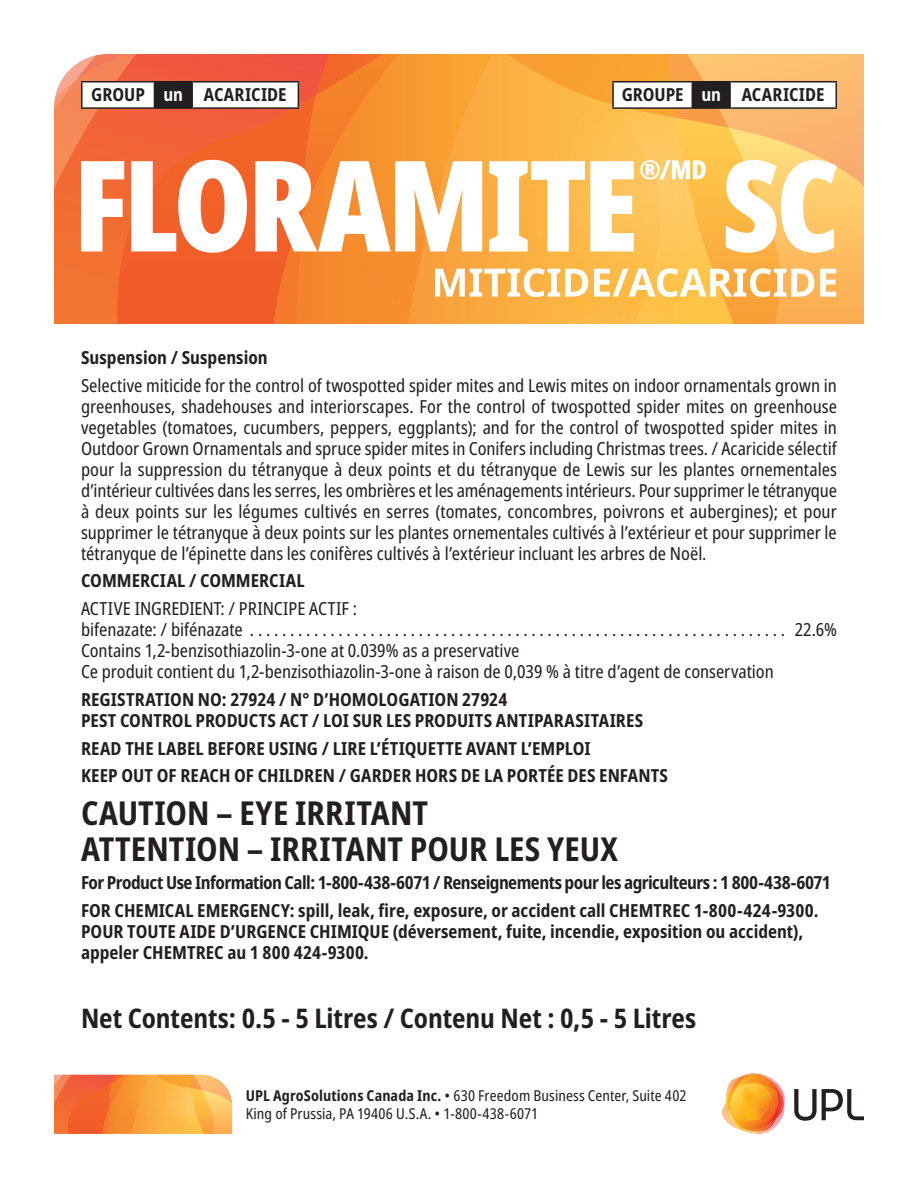
<style>
.page{position:relative;width:918px;height:1188px;background:#fff}
.page>*{position:absolute;margin:0;border:0;box-sizing:border-box;transform-origin:0 0}
.t1{font:700 condensed 33px/36px "Noto Sans";color:#231f20}
.ANoto-Net_Contents{font:700 condensed 27px "Noto Sans";color:#231f20}
.t2{font:condensed 18px/21px "Noto Sans";letter-spacing:-.005em;color:#231f20;text-align:justify}
.t3{font:700 condensed 18px/21px "Noto Sans";color:#231f20}
.t4{font:700 condensed 18px "Noto Sans";letter-spacing:-.03em;color:#231f20}
.t5{font:700 condensed 18px "Noto Sans";color:#fff}
.t6{font:condensed 15px/18px "Noto Sans";letter-spacing:.005em;color:#231f20}
.s1{font-weight:700}
</style>
<div class="page">
<img style="left:54px;top:54px;width:810px;height:270px">
<svg style="left:81px;top:161px;width:43px;height:90px"></svg>
<svg style="left:131px;top:160px;width:116px;height:93px"></svg>
<svg style="left:255px;top:161px;width:227px;height:90px"></svg>
<svg style="left:489px;top:161px;width:145px;height:90px"></svg>
<svg style="left:640px;top:160px;width:66px;height:20px"></svg>
<svg style="left:726px;top:160px;width:111px;height:93px"></svg>
<svg style="left:435px;top:268px;width:153px;height:29px"></svg>
<svg style="left:594px;top:268px;width:220px;height:29px"></svg>
<svg style="left:820px;top:269px;width:16px;height:28px"></svg>
<img style="left:54px;top:1075px;width:178px;height:59px">
<svg style="left:794px;top:1089px;width:70px;height:32px"></svg>
<img style="left:722px;top:1073px;width:63px;height:61px">
<hr style="left:612px;top:81px;width:80px;height:2px;background:#231f20">
<hr style="left:612px;top:83px;width:2px;height:24px;background:#231f20">
<hr style="left:692px;top:81px;width:38px;height:2px;background:#231f20">
<hr style="left:730px;top:81px;width:107px;height:2px;background:#231f20">
<svg style="left:613px;top:82px;width:224px;height:25px"></svg>
<hr style="left:612px;top:107px;width:80px;height:2px;background:#231f20">
<hr style="left:692px;top:107px;width:38px;height:2px;background:#231f20">
<hr style="left:730px;top:107px;width:107px;height:2px;background:#231f20">
<hr style="left:81px;top:81px;width:73px;height:2px;background:#231f20">
<hr style="left:154px;top:81px;width:38px;height:2px;background:#231f20">
<hr style="left:192px;top:81px;width:107px;height:2px;background:#231f20">
<svg style="left:81px;top:82px;width:218px;height:25px"></svg>
<hr style="left:81px;top:107px;width:73px;height:2px;background:#231f20">
<hr style="left:154px;top:107px;width:38px;height:2px;background:#231f20">
<hr style="left:192px;top:107px;width:107px;height:2px;background:#231f20">
<p class="t3" style="left:91px;top:85px;width:55px">GROUP</p>
<p class="t5" style="left:163px;top:82px;width:21px">un</p>
<p class="t3" style="left:204px;top:85px;width:84px">ACARICIDE</p>
<p class="t3" style="left:622px;top:85px;width:63px">GROUPE</p>
<p class="t5" style="left:701px;top:82px;width:21px">un</p>
<p class="t3" style="left:742px;top:85px;width:84px">ACARICIDE</p>
<p class="t3" style="left:81px;top:347px;width:188px">Suspension / Suspension</p>
<p class="t2" style="left:81px;top:375px;width:758px">Selective miticide for the control of twospotted spider mites and Lewis mites on indoor ornamentals grown in greenhouses, shadehouses and interiorscapes. For the control of twospotted spider mites on greenhouse vegetables (tomatoes, cucumbers, peppers, eggplants); and for the control of twospotted spider mites in Outdoor Grown Ornamentals and spruce spider mites in Conifers including Christmas trees. / Acaricide sélectif pour la suppression du tétranyque à deux points et du tétranyque de Lewis sur les plantes ornementales d’intérieur cultivées dans les serres, les ombrières et les aménagements intérieurs. Pour supprimer le tétranyque à deux points sur les légumes cultivés en serres (tomates, concombres, poivrons et aubergines); et pour supprimer le tétranyque à deux points sur les plantes ornementales cultivés à l’extérieur et pour supprimer le tétranyque de l’épinette dans les conifères cultivés à l’extérieur incluant les arbres de Noël.</p>
<p class="t3" style="left:81px;top:571px;width:225px">COMMERCIAL / COMMERCIAL</p>
<p class="t2" style="left:81px;top:599px;width:278px">ACTIVE INGREDIENT: / PRINCIPE ACTIF :</p>
<p class="t2" style="left:81px;top:620px;width:163px">bifenazate: / bifénazate</p>
<p class="t2" style="left:795px;top:620px;width:44px">22.6%</p>
<p class="t2" style="left:81px;top:641px;width:440px">Contains 1,2-benzisothiazolin-3-one at 0.039% as a preservative</p>
<p class="t2" style="left:81px;top:662px;width:694px">Ce produit contient du 1,2-benzisothiazolin-3-one à raison de 0,039 % à titre d’agent de conservation</p>
<p class="t3" style="left:81px;top:689px;width:428px">REGISTRATION NO: 27924 / N° D’HOMOLOGATION 27924</p>
<p class="t3" style="left:81px;top:710px;width:564px">PEST CONTROL PRODUCTS ACT / LOI SUR LES PRODUITS ANTIPARASITAIRES</p>
<p class="t3" style="left:81px;top:738px;width:511px">READ THE LABEL BEFORE USING / LIRE L’ÉTIQUETTE AVANT L’EMPLOI</p>
<p class="t3" style="left:81px;top:766px;width:589px">KEEP OUT OF REACH OF CHILDREN / GARDER HORS DE LA PORTÉE DES ENFANTS</p>
<p class="t1" style="left:81px;top:796px;width:538px">CAUTION – EYE IRRITANT<br>ATTENTION – IRRITANT POUR LES YEUX</p>
<p class="t4" style="left:81px;top:869px;width:751px">For Product Use Information Call: 1-800-438-6071 / Renseignements pour les agriculteurs : 1 800-438-6071</p>
<p class="t3" style="left:81px;top:900px;width:739px">FOR CHEMICAL EMERGENCY: spill, leak, fire, exposure, or accident call CHEMTREC 1-800-424-9300.</p>
<p class="t3" style="left:81px;top:921px;width:724px">POUR TOUTE AIDE D’URGENCE CHIMIQUE (déversement, fuite, incendie, exposition ou accident), appeler CHEMTREC au 1 800 424-9300.</p>
<p class="ANoto-Net_Contents" style="left:81px;top:999px;width:617px">Net Contents: 0.5 - 5 Litres / Contenu Net : 0,5 - 5 Litres</p>
<p class="t6" style="left:246px;top:1087px;width:442px"><span class="s1">UPL AgroSolutions Canada Inc.</span> • 630 Freedom Business Center, Suite 402<br>King of Prussia, PA 19406 U.S.A. • 1-800-438-6071</p>
</div>
